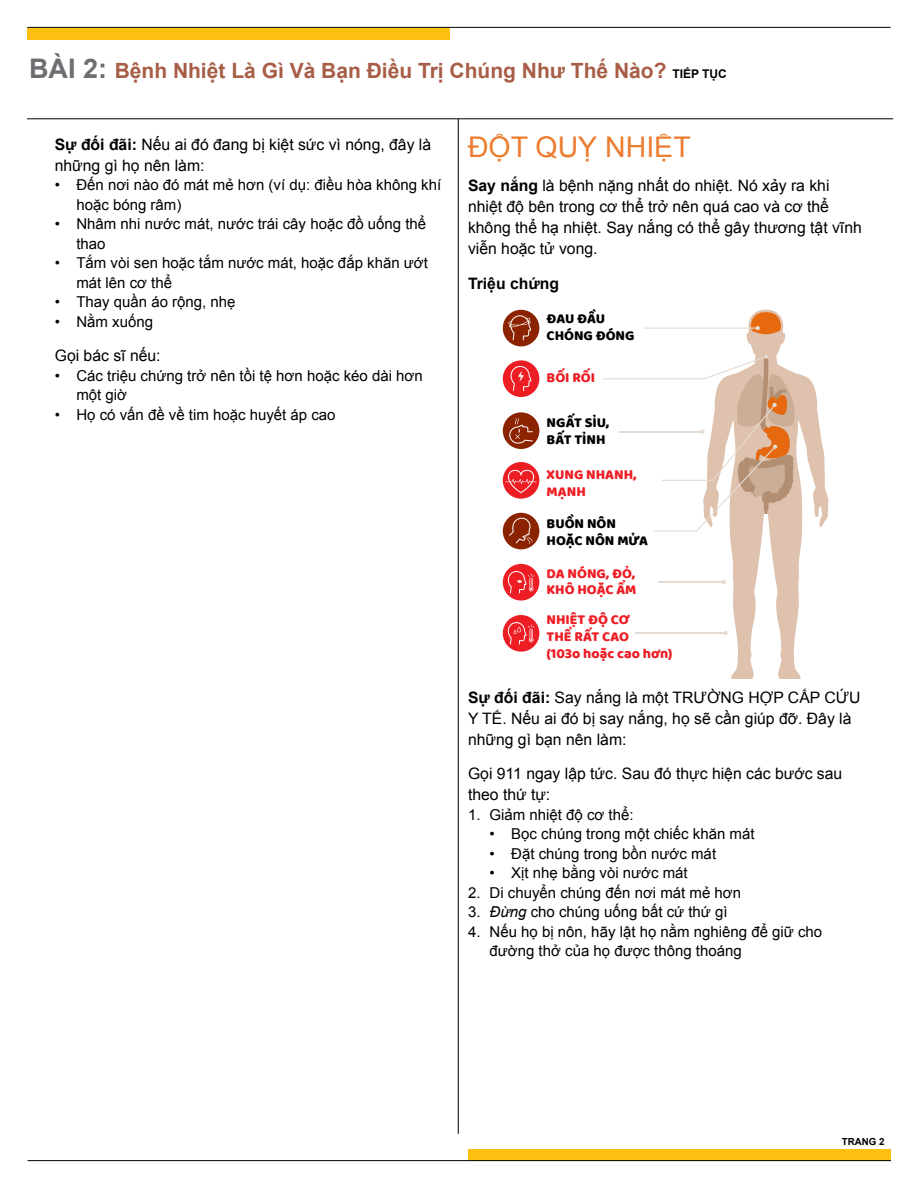
<style>
.page{position:relative;width:918px;height:1188px;background:#fff}
.page>*{position:absolute;margin:0;border:0;box-sizing:border-box;transform-origin:0 0}
.Bullets{font:28.5px "Arial";color:#ec7d30}
.Paragraph{font:700 21px "Arial";color:#a75d46}
.Paragraph_-_Space_Before{font:15.75px/21px "Arial";color:#000}
.Paragraph_-_Space_Before-2{font:700 15.75px "Arial";color:#000}
.Bullets-2{font:15px/19.5px "Arial";color:#000}
.Numbered_List{font:15px/19.5px "Arial";color:#000}
.Bullets_-_Subset{font:15px "Arial";color:#000}
.t1{font:14.1px/17px "Baloo Bhaijaan";color:#ed1d24}
.t2{font:14.1px/17px "Baloo Bhaijaan";color:#000}
.t3{font:700 9.75px "Arial";color:#000}
.s1{font-size:27px;color:#6d6e71}
.s2{font-size:12px;color:#000}
.s3{font-weight:700}
.s4{font-style:italic}
</style>
<div class="page">
<div style="left:27px;top:28px;width:422px;height:12px;background:#fdc010"></div>
<div style="left:469px;top:1149px;width:422px;height:12px;background:#fdc010"></div>
<hr style="left:28px;top:1160px;width:863px;height:1px;background:#000">
<hr style="left:27px;top:27px;width:864px;height:1px;background:#000">
<hr style="left:458px;top:118px;width:1px;height:1016px;background:#000">
<hr style="left:27px;top:118px;width:866px;height:1px;background:#000">
<div style="left:503px;top:310px;width:36px;height:36px;background:#8b2300;border-radius:50%"></div>
<svg style="left:508px;top:315px;width:23px;height:25px"></svg>
<div style="left:503px;top:462px;width:36px;height:37px;background:#ed1d24;border-radius:50%"></div>
<svg style="left:505px;top:470px;width:32px;height:23px"></svg>
<div style="left:503px;top:513px;width:36px;height:36px;background:#8b2300;border-radius:50%"></div>
<svg style="left:509px;top:517px;width:24px;height:27px"></svg>
<div style="left:503px;top:360px;width:36px;height:37px;background:#ed1d24;border-radius:50%"></div>
<svg style="left:511px;top:366px;width:20px;height:25px"></svg>
<div style="left:503px;top:564px;width:36px;height:37px;background:#ed1d24;border-radius:50%"></div>
<svg style="left:508px;top:571px;width:26px;height:22px"></svg>
<svg style="left:703px;top:310px;width:125px;height:369px"></svg>
<svg style="left:644px;top:312px;width:138px;height:22px"></svg>
<hr style="left:658px;top:581px;width:66px;height:1px;background:#e6dbd2">
<svg style="left:722px;top:580px;width:4px;height:4px"></svg>
<hr style="left:636px;top:632px;width:90px;height:1px;background:#e6dbd2">
<svg style="left:724px;top:631px;width:4px;height:4px"></svg>
<div style="left:503px;top:412px;width:36px;height:37px;background:#8b2300;border-radius:50%"></div>
<svg style="left:509px;top:418px;width:24px;height:26px"></svg>
<svg style="left:603px;top:354px;width:192px;height:178px"></svg>
<div style="left:503px;top:615px;width:36px;height:37px;background:#ed1d24;border-radius:50%"></div>
<svg style="left:508px;top:622px;width:26px;height:23px"></svg>
<p class="Paragraph" style="left:29px;top:57px;width:699px"><span class="s1">BÀI 2:</span> Bệnh Nhiệt Là Gì Và Bạn Điều Trị Chúng Như Thế Nào? <span class="s2">TIẾP TỤC</span></p>
<p class="Paragraph_-_Space_Before" style="left:55px;top:134px;width:378px"><span class="s3">Sự đối đãi:</span> Nếu ai đó đang bị kiệt sức vì nóng, đây là những gì họ nên làm:</p>
<p class="Bullets-2" style="left:76px;top:175px;width:366px;text-indent:-22px">• Đến nơi nào đó mát mẻ hơn (ví dụ: điều hòa không khí hoặc bóng râm)</p>
<p class="Bullets-2" style="left:76px;top:214px;width:351px;text-indent:-22px">• Nhâm nhi nước mát, nước trái cây hoặc đồ uống thể thao</p>
<p class="Bullets-2" style="left:76px;top:253px;width:353px;text-indent:-22px">• Tắm vòi sen hoặc tắm nước mát, hoặc đắp khăn ướt mát lên cơ thể</p>
<p class="Bullets-2" style="left:55px;top:292px;width:182px">• Thay quần áo rộng, nhẹ</p>
<p class="Bullets-2" style="left:55px;top:312px;width:100px">• Nằm xuống</p>
<p class="Paragraph_-_Space_Before" style="left:55px;top:345px;width:107px">Gọi bác sĩ nếu:</p>
<p class="Bullets-2" style="left:76px;top:366px;width:348px;text-indent:-22px">• Các triệu chứng trở nên tồi tệ hơn hoặc kéo dài hơn một giờ</p>
<p class="Bullets-2" style="left:55px;top:405px;width:282px">• Họ có vấn đề về tim hoặc huyết áp cao</p>
<p class="Bullets" style="left:468px;top:128px;width:224px">ĐỘT QUỴ NHIỆT</p>
<p class="Paragraph_-_Space_Before" style="left:468px;top:175px;width:395px"><span class="s3">Say nắng</span> là bệnh nặng nhất do nhiệt. Nó xảy ra khi nhiệt độ bên trong cơ thể trở nên quá cao và cơ thể không thể hạ nhiệt. Say nắng có thể gây thương tật vĩnh viễn hoặc tử vong.</p>
<p class="Paragraph_-_Space_Before-2" style="left:468px;top:273px;width:93px">Triệu chứng</p>
<p class="t2" style="left:547px;top:311px;width:89px">ĐAU ĐẦU<br>CHÓNG ĐÓNG</p>
<p class="t1" style="left:547px;top:369px;width:50px">BỐI RỐI</p>
<p class="t2" style="left:547px;top:414px;width:64px">NGẤT SỈU,<br>BẤT TỈNH</p>
<p class="t1" style="left:547px;top:466px;width:91px">XUNG NHANH,<br>MẠNH</p>
<p class="t2" style="left:547px;top:515px;width:103px">BUỒN NÔN<br>HOẶC NÔN MỬA</p>
<p class="t1" style="left:547px;top:565px;width:91px">DA NÓNG, ĐỎ,<br>KHÔ HOẶC ẨM</p>
<p class="t1" style="left:547px;top:612px;width:127px">NHIỆT ĐỘ CƠ<br>THỂ RẤT CAO<br>(103o hoặc cao hơn)</p>
<p class="Paragraph_-_Space_Before" style="left:468px;top:687px;width:394px"><span class="s3">Sự đối đãi:</span> Say nắng là một TRƯỜNG HỢP CẤP CỨU<br>Y TẾ. Nếu ai đó bị say nắng, họ sẽ cần giúp đỡ. Đây là những gì bạn nên làm:</p>
<p class="Paragraph_-_Space_Before" style="left:468px;top:763px;width:376px">Gọi 911 ngay lập tức. Sau đó thực hiện các bước sau theo thứ tự:</p>
<p class="Numbered_List" style="left:468px;top:805px;width:167px">1. Giảm nhiệt độ cơ thể:</p>
<p class="Bullets_-_Subset" style="left:490px;top:824px;width:267px">• Bọc chúng trong một chiếc khăn mát</p>
<p class="Bullets_-_Subset" style="left:490px;top:844px;width:228px">• Đặt chúng trong bồn nước mát</p>
<p class="Bullets_-_Subset" style="left:490px;top:863px;width:200px">• Xịt nhẹ bằng vòi nước mát</p>
<p class="Numbered_List" style="left:468px;top:883px;width:275px">2. Di chuyển chúng đến nơi mát mẻ hơn</p>
<p class="Numbered_List" style="left:468px;top:902px;width:261px">3. <span class="s4">Đừng</span> cho chúng uống bất cứ thứ gì</p>
<p class="Numbered_List" style="left:490px;top:922px;width:334px;text-indent:-22px">4. Nếu họ bị nôn, hãy lật họ nằm nghiêng để giữ cho đường thở của họ được thông thoáng</p>
<p class="t3" style="left:842px;top:1135px;width:44px">TRANG 2</p>
</div>
